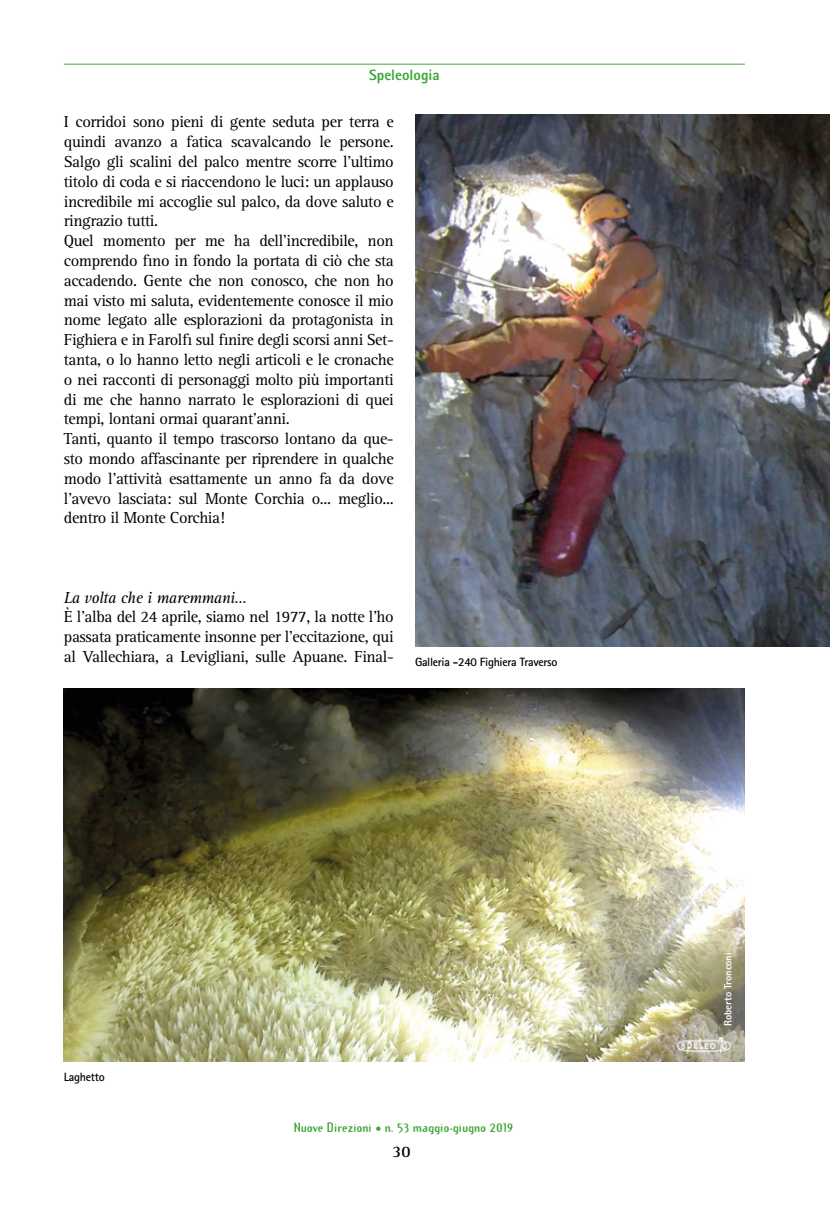
<style>
.page{position:relative;width:830px;height:1212px;background:#fff}
.page>*{position:absolute;margin:0;border:0;box-sizing:border-box;transform-origin:0 0}
.t1{font:16.5px/19.8px "Rotis Serif";letter-spacing:-.025em;color:#000}
.t2{font:italic 16.5px "Rotis Serif";letter-spacing:-.025em;color:#000}
.t3{font:700 16.5px "Rotis Serif";color:#000}
.t4{font:800 15px "Rotis Sans Serif";color:#3fa535}
.t5{font:700 12px "Template Gothic OT";color:#3fa535}
.t6{font:700 12px "Rotis Sans Serif";letter-spacing:-.025em;color:#000}
.t7{font:800 10.5px "Rotis Sans Serif";letter-spacing:-.005em;color:#fff}
.s1{font-family:"Rotis Semi Serif";font-weight:400}
</style>
<div class="page">
<hr style="left:64px;top:64px;width:680px;height:1px;background:#3fa535">
<img style="left:64px;top:688px;width:680px;height:373px">
<img style="left:415px;top:115px;width:414px;height:531px">
<p class="t4" style="left:369px;top:66px;width:72px">Speleologia</p>
<p class="t1" style="left:64px;top:112px;width:331px">I corridoi sono pieni di gente seduta per terra e quindi avanzo a fatica scavalcando le persone.<br>Salgo gli scalini del palco mentre scorre l’ultimo titolo di coda e si riaccendono le luci: un applauso incredibile mi accoglie sul palco, da dove saluto e ringrazio tutti.<br>Quel momento per me ha dell’incredibile, non comprendo fino in fondo la portata di ciò che sta accadendo. Gente che non conosco, che non ho mai visto mi saluta, evidentemente conosce il mio nome legato alle esplorazioni da protagonista in Fighiera e in Farolfi sul finire degli scorsi anni Set&shy;tanta, o lo hanno letto negli articoli e le cronache o nei racconti di personaggi molto più importanti di me che hanno narrato le esplorazioni di quei tempi, lontani ormai quarant’anni.<br>Tanti, quanto il tempo trascorso lontano da que&shy;sto mondo affascinante per riprendere in qualche modo l’attività esattamente un anno fa da dove l’avevo lasciata: sul Monte Corchia o... meglio... dentro il Monte Corchia!</p>
<p class="t2" style="left:64px;top:588px;width:184px">La volta che i maremmani…</p>
<p class="t1" style="left:64px;top:607px;width:331px;text-align:justify">È l’alba del 24 aprile, siamo nel 1977, la notte l’ho passata praticamente insonne per l’eccitazione, qui al Vallechiara, a Levigliani, sulle Apuane. Final-</p>
<p class="t6" style="left:415px;top:654px;width:144px">Galleria -240 Fighiera Traverso</p>
<p class="t6" style="left:64px;top:1069px;width:42px">Laghetto</p>
<p class="t5" style="left:293px;top:1121px;width:221px">Nuove Direzioni <span class="s1">•</span> n. 53 maggio-giugno 2019</p>
<p class="t3" style="left:392px;top:1142px;width:20px">30</p>
<p class="t7" style="left:720px;top:1026px;width:75px;rotate:-90deg">Roberto Tronconi</p>
</div>
